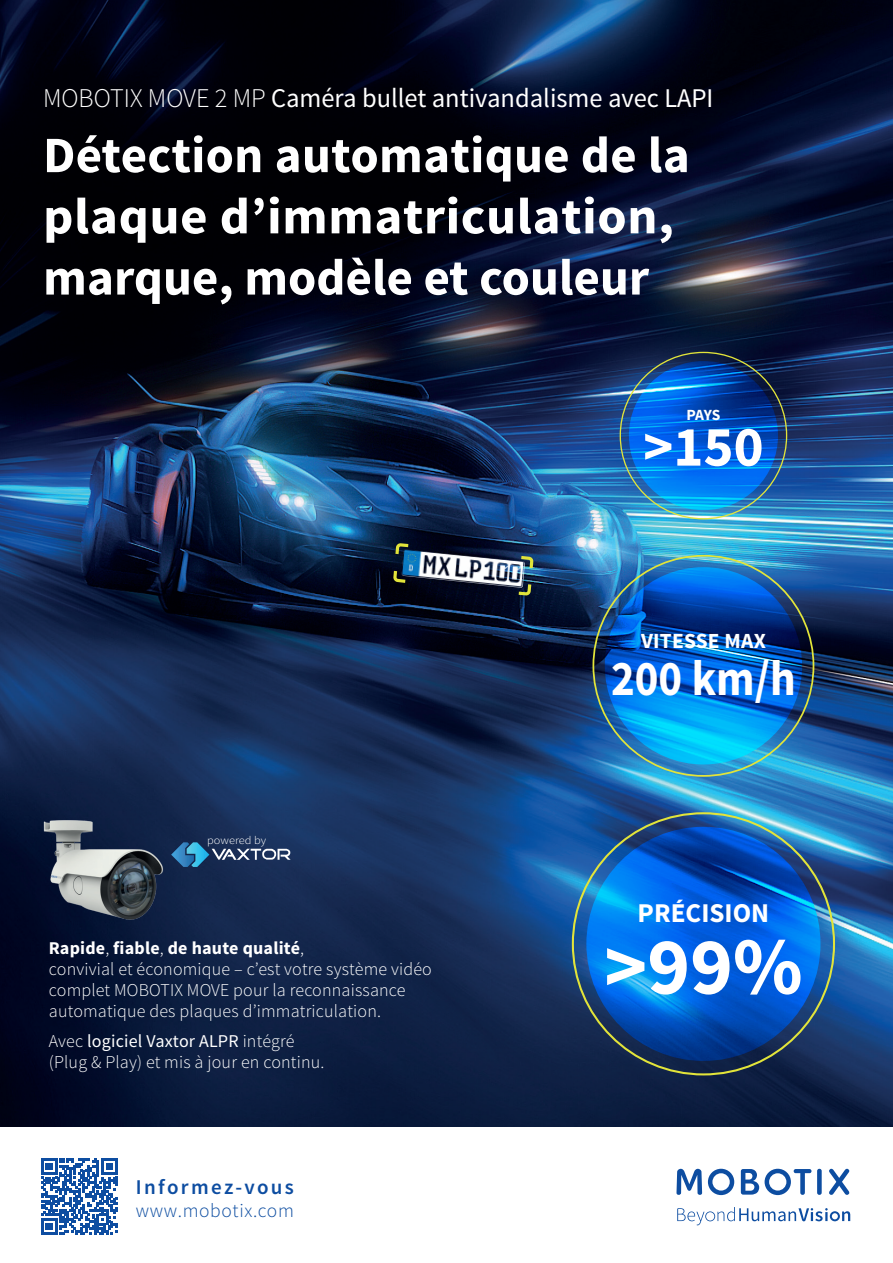
<style>
.page{position:relative;width:893px;height:1263px;background:#fff}
.page>*{position:absolute;margin:0;border:0;box-sizing:border-box;transform-origin:0 0}
.t1{font:700 81.15px "Source Sans Pro";color:#fff}
.t2{font:700 57px "Source Sans Pro";color:#fff}
.t3{font:700 51px/61.2px "Source Sans Pro";letter-spacing:.005em;color:#fff}
.t4{font:700 49.95px "Source Sans Pro";color:#fff;scale:.9 1}
.t5{font:700 27.15px "Source Sans Pro";color:#fff}
.t6{font:27px "Source Sans Pro";color:#fff}
.t7{font:700 21.6px "Source Sans Pro";letter-spacing:.01em;color:#fff}
.t8{font:600 21px "Source Sans Pro";letter-spacing:.11em;color:#0d4da1}
.t9{font:300 19.5px "Source Sans Pro";letter-spacing:.035em;color:#0d4da1}
.t10{font:300 18px/21px "Source Sans Pro";letter-spacing:.01em;color:#fff}
.t11{font:700 15.6px "Source Sans Pro";color:#fff}
.t12{font:300 11.25px "Source Sans Pro";color:#fff;scale:1.1 1}
.s1{font-weight:300}
.s2{font-weight:700}
.s3{font-weight:400}
</style>
<div class="page">
<img style="left:0;top:0;width:893px;height:1127px">
<svg style="left:676px;top:1169px;width:26px;height:26px"></svg>
<svg style="left:741px;top:1169px;width:18px;height:25px"></svg>
<div style="left:817px;top:1169px;width:5px;height:26px;background:#0d4da1;border-radius:2px"></div>
<svg style="left:829px;top:1169px;width:20px;height:26px"></svg>
<svg style="left:708px;top:1169px;width:26px;height:26px"></svg>
<svg style="left:765px;top:1169px;width:46px;height:26px"></svg>
<svg style="left:677px;top:1207px;width:173px;height:18px"></svg>
<svg style="left:41px;top:1158px;width:77px;height:76px"></svg>
<img style="left:30px;top:809px;width:144px;height:116px">
<svg style="left:629px;top:361px;width:149px;height:149px;background:#0165d8"></svg>
<svg style="left:586px;top:827px;width:234px;height:234px;background:#0061d3"></svg>
<img style="left:402px;top:550px;width:123px;height:38px">
<svg style="left:517px;top:554px;width:18px;height:17px"></svg>
<svg style="left:515px;top:580px;width:18px;height:18px"></svg>
<svg style="left:394px;top:541px;width:18px;height:17px"></svg>
<svg style="left:391px;top:567px;width:19px;height:18px"></svg>
<svg style="left:171px;top:842px;width:120px;height:25px;background:#375a80"></svg>
<svg style="left:605px;top:567px;width:197px;height:197px;background:#006bca"></svg>
<h3 class="t6" style="left:43px;top:81px;width:672px"><span class="s1">MOBOTIX MOVE 2 MP</span> Caméra bullet antivandalisme avec LAPI</h3>
<h3 class="t3" style="left:43px;top:126px;width:648px">Détection automatique de la plaque d’immatriculation, marque, modèle et couleur</h3>
<p class="t11" style="left:687px;top:405px;width:35px">PAYS</p>
<h2 class="t2" style="left:643px;top:410px;width:122px">&gt;150</h2>
<p class="t12" style="left:207px;top:833px;width:55px">powered by</p>
<p class="t10" style="left:49px;top:938px;width:384px"><span class="s2">Rapide</span>, <span class="s2">fiable</span>, <span class="s2">de haute qualité</span>,<br>convivial et économique – c’est votre système vidéo complet MOBOTIX MOVE pour la reconnaissance automatique des plaques d’immatriculation.</p>
<p class="t10" style="left:49px;top:1031px;width:277px">Avec <span class="s3">logiciel Vaxtor ALPR</span> intégré (Plug &amp; Play) et mis à jour en continu.</p>
<p class="t8" style="left:136px;top:1174px;width:160px">Informez-vous</p>
<p class="t9" style="left:136px;top:1199px;width:159px">www.mobotix.com</p>
<p class="t7" style="left:641px;top:627px;width:126px">VITESSE MAX</p>
<h3 class="t4" style="left:611px;top:646px;width:207px">200 km/h</h3>
<h3 class="t5" style="left:638px;top:895px;width:133px">PRÉCISION</h3>
<h1 class="t1" style="left:604px;top:914px;width:200px">&gt;99%</h1>
</div>
